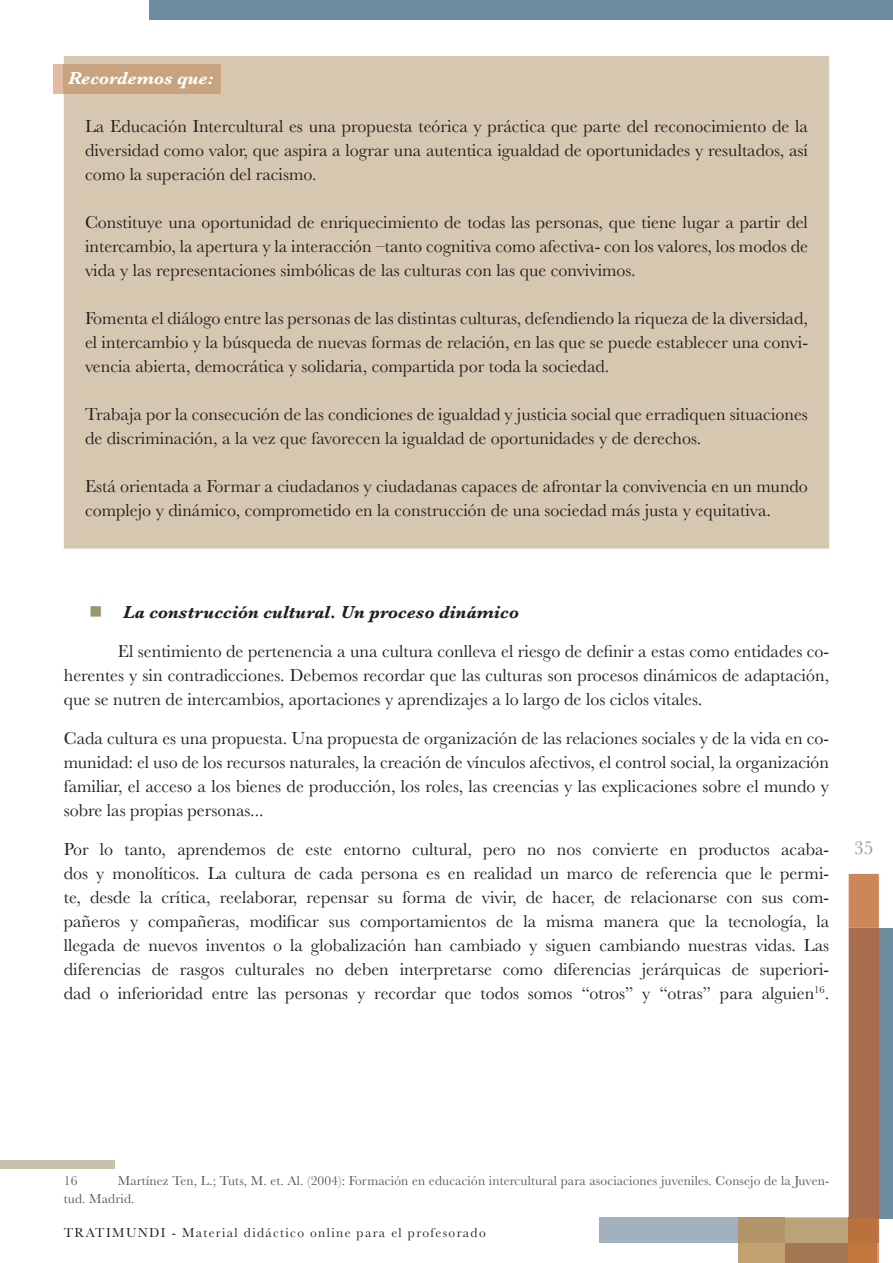
<style>
.page{position:relative;width:893px;height:1263px;background:#fff}
.page>*{position:absolute;margin:0;border:0;box-sizing:border-box;transform-origin:0 0}
.t1{font:19.5px "Baskerville";color:#939598}
.t2{font:18px/24px "Baskerville";color:#231f20;text-align:justify}
.t3{font:italic 700 18px "Baskerville";color:#fff}
.t4{font:13.5px/18px "Baskerville";letter-spacing:.01em;color:#57585a}
.t5{font:13.5px "Baskerville";letter-spacing:.1em;color:#231f20}
.s1{color:#9b976d}
.s2{font-weight:700;font-style:italic}
</style>
<div class="page">
<div style="left:600px;top:1217px;width:138px;height:26px;background:#a1b1bf"></div>
<div style="left:879px;top:928px;width:14px;height:290px;background:#6d8c9f"></div>
<svg style="left:738px;top:874px;width:141px;height:389px"></svg>
<div style="left:149px;top:0;width:744px;height:20px;background:#6d8c9f"></div>
<div style="left:53px;top:64px;width:11px;height:30px;background:#e2bba2"></div>
<div style="left:64px;top:56px;width:765px;height:493px;background:#d6c8b0"></div>
<div style="left:64px;top:64px;width:157px;height:30px;background:#c7a37f"></div>
<div style="left:0;top:1160px;width:115px;height:9px;background:#c7c2aa"></div>
<p class="t3" style="left:68px;top:66px;width:147px">Recordemos que:</p>
<p class="t2" style="left:85px;top:115px;width:724px">La Educación Intercultural es una propuesta teórica y práctica que parte del reconocimiento de la diversidad como valor, que aspira a lograr una autentica igualdad de oportunidades y resultados, así como la superación del racismo.</p>
<p class="t2" style="left:85px;top:211px;width:724px">Constituye una oportunidad de enriquecimiento de todas las personas, que tiene lugar a partir del intercambio, la apertura y la interacción –tanto cognitiva como afectiva- con los valores, los modos de vida y las representaciones simbólicas de las culturas con las que convivimos.</p>
<p class="t2" style="left:85px;top:307px;width:724px">Fomenta el diálogo entre las personas de las distintas culturas, defendiendo la riqueza de la diversidad, el intercambio y la búsqueda de nuevas formas de relación, en las que se puede establecer una convi&shy;vencia abierta, democrática y solidaria, compartida por toda la sociedad.</p>
<p class="t2" style="left:85px;top:403px;width:724px">Trabaja por la consecución de las condiciones de igualdad y justicia social que erradiquen situaciones de discriminación, a la vez que favorecen la igualdad de oportunidades y de derechos.</p>
<p class="t2" style="left:85px;top:475px;width:724px">Está orientada a Formar a ciudadanos y ciudadanas capaces de afrontar la convivencia en un mundo complejo y dinámico, comprometido en la construcción de una sociedad más justa y equitativa.</p>
<p class="t2" style="left:118px;top:593px;width:713px;line-height:39px;text-indent:-28px"><span class="s1">■</span> <span class="s2">La construcción cultural. Un proceso dinámico<br></span>El sentimiento de pertenencia a una cultura conlleva el riesgo de definir a estas como entidades co-</p>
<p class="t2" style="left:64px;top:664px;width:767px">herentes y sin contradicciones. Debemos recordar que las culturas son procesos dinámicos de adaptación, que se nutren de intercambios, aportaciones y aprendizajes a lo largo de los ciclos vitales.</p>
<p class="t2" style="left:64px;top:727px;width:767px">Cada cultura es una propuesta. Una propuesta de organización de las relaciones sociales y de la vida en co&shy;munidad: el uso de los recursos naturales, la creación de vínculos afectivos, el control social, la organización familiar, el acceso a los bienes de producción, los roles, las creencias y las explicaciones sobre el mundo y sobre las propias personas...</p>
<p class="t2" style="left:64px;top:838px;width:767px">Por lo tanto, aprendemos de este entorno cultural, pero no nos convierte en productos acaba&shy;dos y monolíticos. La cultura de cada persona es en realidad un marco de referencia que le permi&shy;te, desde la crítica, reelaborar, repensar su forma de vivir, de hacer, de relacionarse con sus com&shy;pañeros y compañeras, modificar sus comportamientos de la misma manera que la tecnología, la llegada de nuevos inventos o la globalización han cambiado y siguen cambiando nuestras vidas. Las diferencias de rasgos culturales no deben interpretarse como diferencias jerárquicas de superiori&shy;dad o inferioridad entre las personas y recordar que todos somos “otros” y “otras” para alguien<sup>16</sup>.</p>
<p class="t1" style="left:854px;top:836px;width:21px">35</p>
<p class="t4" style="left:64px;top:1172px;width:767px;text-indent:54px">Martínez Ten, L.; Tuts, M. et. Al. (2004): Formación en educación intercultural para asociaciones juveniles. Consejo de la Juven&shy;tud. Madrid.</p>
<p class="t4" style="left:64px;top:1172px;width:15px">16</p>
<p class="t5" style="left:64px;top:1224px;width:423px">TRATIMUNDI - Material didáctico online para el profesorado</p>
</div>
